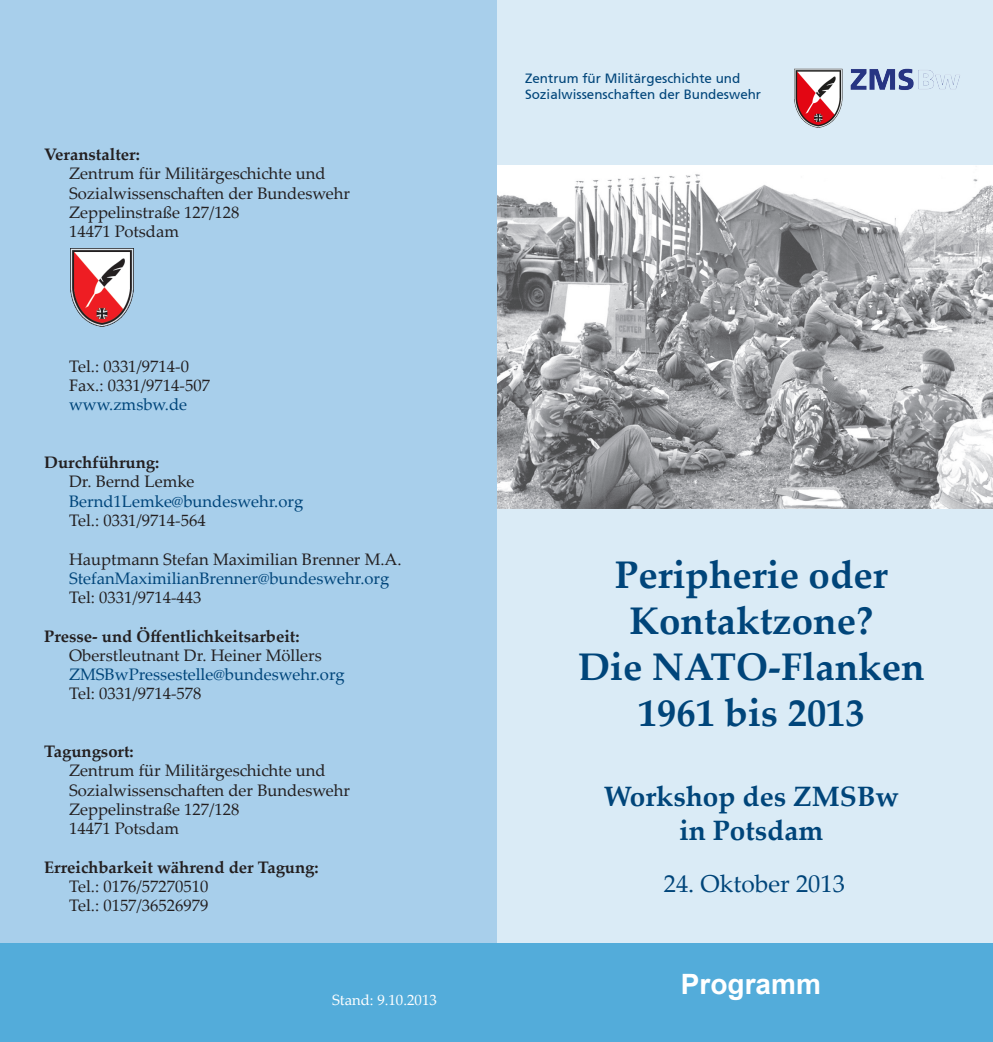
<style>
.page{position:relative;width:993px;height:1042px;background:#fff}
.page>*{position:absolute;margin:0;border:0;box-sizing:border-box;transform-origin:0 0}
.t1{font:700 38.5px/46.2px "Palatino Linotype";color:#00457a;text-align:center}
.t2{font:700 28px/33.6px "Palatino Linotype";color:#00457a;text-align:center}
.t3{font:700 28px "Arial";color:#fff}
.t4{font:24.5px "Palatino Linotype";color:#00457a}
.t5{font:16.62px/19.2px "Palatino Linotype";color:#231f20}
.t6{font:16.62px "Palatino Linotype";color:#00457a}
.t7{font:700 16.62px "Palatino Linotype";color:#231f20}
.t8{font:14.88px "Palatino Linotype";color:#fff}
.t9{font:13.47px/16.1px "Frutiger";color:#00457a}
</style>
<div class="page">
<div style="left:496px;top:0;width:496px;height:1042px;background:#daebf6"></div>
<div style="left:0;top:0;width:496px;height:969px;background:#a8cfeb"></div>
<img style="left:794px;top:68px;width:166px;height:60px">
<div style="left:0;top:943px;width:992px;height:99px;background:#53acda"></div>
<img style="left:497px;top:166px;width:495px;height:343px">
<img style="left:71px;top:248px;width:63px;height:79px">
<p class="t7" style="left:44px;top:143px;width:97px">Veranstalter:</p>
<p class="t5" style="left:69px;top:163px;width:282px">Zentrum für Militärgeschichte und<br>Sozialwissenschaften der Bundeswehr<br>Zeppelinstraße 127/128<br>14471 Potsdam</p>
<p class="t5" style="left:69px;top:356px;width:142px">Tel.: 0331/9714-0<br>Fax.: 0331/9714-507</p>
<p class="t6" style="left:69px;top:393px;width:120px">www.zmsbw.de</p>
<p class="t7" style="left:44px;top:451px;width:116px">Durchführung:</p>
<p class="t5" style="left:69px;top:471px;width:127px">Dr. Bernd Lemke</p>
<p class="t6" style="left:69px;top:489px;width:236px">Bernd1Lemke@bundeswehr.org</p>
<p class="t5" style="left:69px;top:510px;width:138px">Tel.: 0331/9714-564</p>
<p class="t5" style="left:69px;top:548px;width:334px">Hauptmann Stefan Maximilian Brenner M.A.</p>
<p class="t6" style="left:69px;top:566px;width:322px">StefanMaximilianBrenner@bundeswehr.org</p>
<p class="t5" style="left:69px;top:587px;width:134px">Tel: 0331/9714-443</p>
<p class="t7" style="left:44px;top:624px;width:257px">Presse- und Öffentlichkeitsarbeit:</p>
<p class="t5" style="left:69px;top:645px;width:254px">Oberstleutnant Dr. Heiner Möllers</p>
<p class="t6" style="left:69px;top:662px;width:277px">ZMSBwPressestelle@bundeswehr.org</p>
<p class="t5" style="left:69px;top:683px;width:134px">Tel: 0331/9714-578</p>
<p class="t7" style="left:44px;top:739px;width:91px">Tagungsort:</p>
<p class="t5" style="left:69px;top:760px;width:282px">Zentrum für Militärgeschichte und<br>Sozialwissenschaften der Bundeswehr<br>Zeppelinstraße 127/128<br>14471 Potsdam</p>
<p class="t7" style="left:44px;top:855px;width:276px">Erreichbarkeit während der Tagung:</p>
<p class="t5" style="left:69px;top:876px;width:141px">Tel.: 0176/57270510<br>Tel.: 0157/36526979</p>
<p class="t8" style="left:332px;top:989px;width:106px">Stand: 9.10.2013</p>
<p class="t9" style="left:525px;top:70px;width:237px">Zentrum für Militärgeschichte und<br>Sozialwissenschaften der Bundeswehr</p>
<h1 class="t1" style="left:578px;top:550px;width:348px">Peripherie oder<br>Kontaktzone?<br>Die NATO-Flanken<br>1961 bis 2013</h1>
<h2 class="t2" style="left:603px;top:779px;width:296px">Workshop des ZMSBw in Potsdam</h2>
<h3 class="t4" style="left:663px;top:866px;width:183px">24. Oktober 2013</h3>
<h2 class="t3" style="left:680px;top:965px;width:142px">Programm</h2>
</div>
